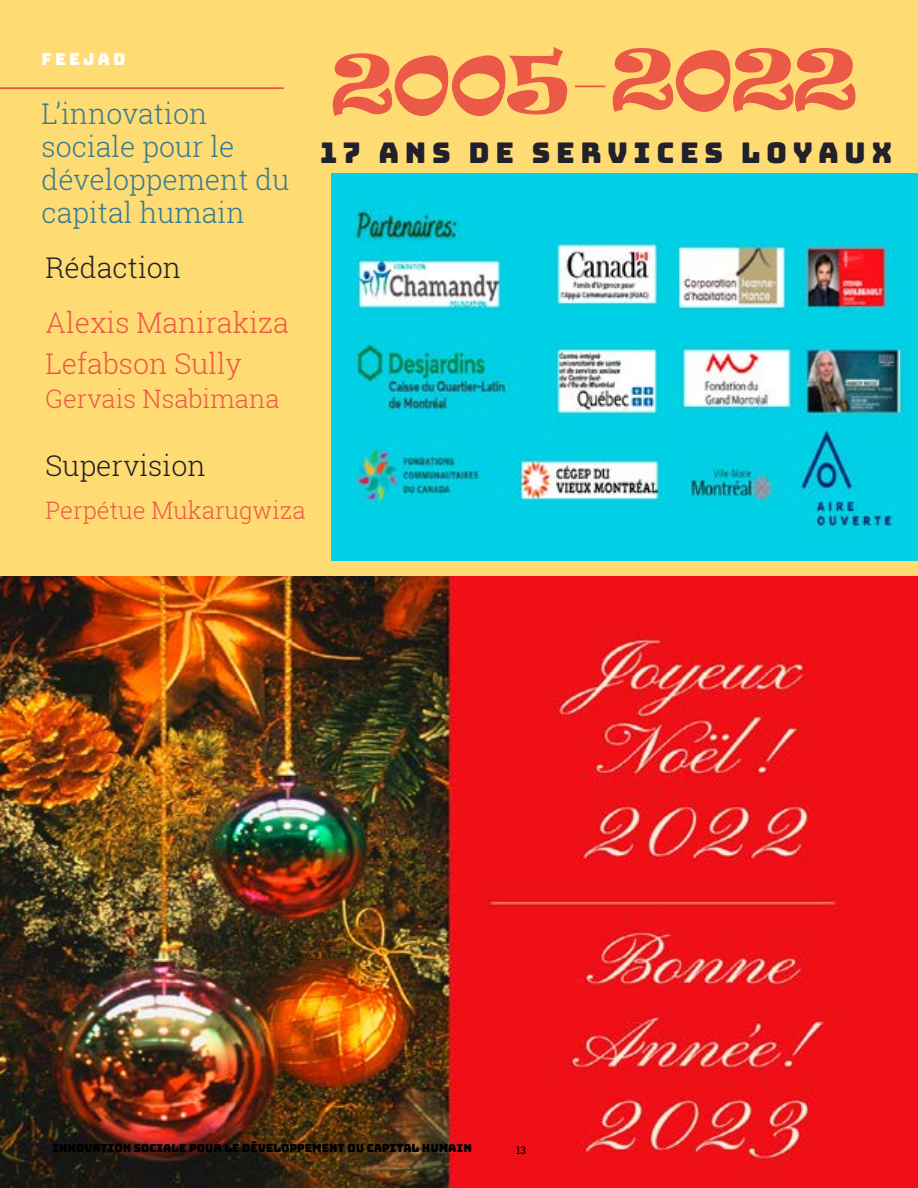
<style>
.page{position:relative;width:918px;height:1188px;background:#ffdb74}
.page>*{position:absolute;margin:0;border:0;box-sizing:border-box;transform-origin:0 0}
.t1{font:76.5px "Ravie";color:#eb5a47}
.t2{font:300 28.5px/33px "Roboto Slab";color:#377c8f}
.t3{font:300 28.5px/41.4px "Roboto Slab";color:#eb5a47}
.t4{font:28.5px "Bungee";letter-spacing:.2em;color:#20212a}
.t5{font:300 28.5px "Roboto Slab";color:#20212a}
.t6{font:300 25.5px "Roboto Slab";color:#eb5a47}
.t7{font:300 24px "Roboto Slab";color:#eb5a47}
.t8{font:16.5px "Bungee";letter-spacing:.2em;color:#fff}
.t9{font:11.25px "Bungee";color:#000}
.t10{font:10.5px "Roboto Slab";color:#000}
.s1{font-size:78px}
</style>
<div class="page">
<img style="left:0;top:577px;width:918px;height:611px">
<hr style="left:0;top:87px;width:284px;height:2px;background:#eb5a47">
<hr style="left:575px;top:86px;width:30px;height:1px;background:#eb5a47">
<img style="left:332px;top:174px;width:586px;height:387px">
<p class="t8" style="left:42px;top:50px;width:85px">FEEJAD</p>
<p class="t2" style="left:42px;top:97px;width:250px">L’innovation sociale pour le développement du capital humain</p>
<p class="t5" style="left:46px;top:249px;width:137px">Rédaction</p>
<p class="t3" style="left:46px;top:301px;width:245px">Alexis Manirakiza<br>Lefabson Sully</p>
<p class="t6" style="left:46px;top:381px;width:236px">Gervais Nsabimana</p>
<h1 class="t1" style="left:332px;top:32px;width:526px">2005 <span class="s1">2022</span></h1>
<p class="t4" style="left:320px;top:136px;width:574px">17 ANS DE SERVICES LOYAUX</p>
<p class="t5" style="left:46px;top:447px;width:162px">Supervision</p>
<p class="t7" style="left:46px;top:494px;width:262px">Perpétue Mukarugwiza</p>
<p class="t9" style="left:52px;top:1141px;width:421px">INNOVATION SOCIALE POUR LE DÉVELOPPEMENT DU CAPITAL HUMAIN</p>
<p class="t10" style="left:516px;top:1143px;width:11px">13</p>
</div>
